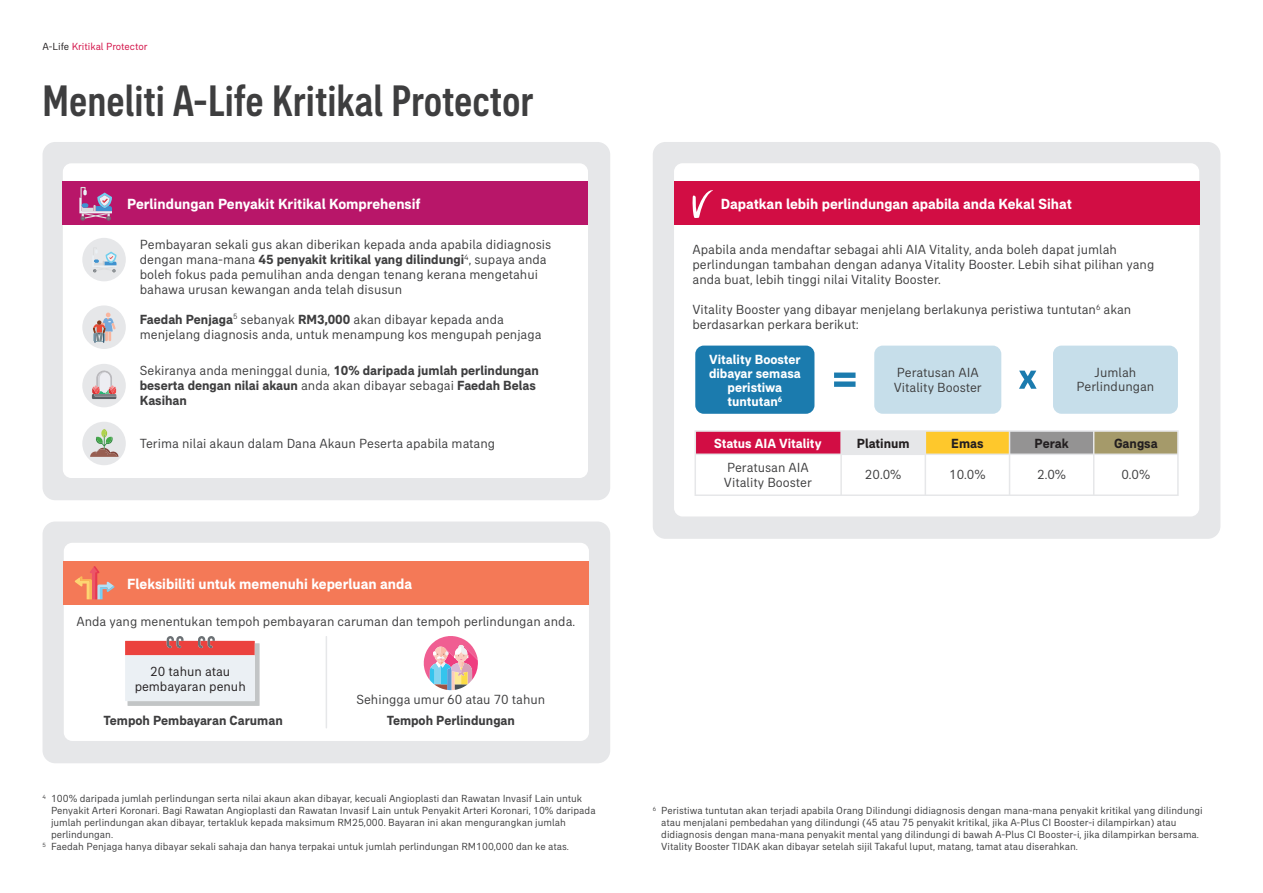
<style>
.page{position:relative;width:1263px;height:893px;background:#fff}
.page>*{position:absolute;margin:0;border:0;box-sizing:border-box;transform-origin:0 0}
.t1{font:500 condensed 45px "AIA Everest";color:#3e3e3f}
.t2{font:700 15px "AIA Everest";color:#fff}
.t3{font:13.5px/15px "AIA Everest";color:#3e3e3f}
.t4{font:700 13.5px/15px "AIA Everest";color:#3e3e3f}
.t5{font:700 13.5px/14.2px "AIA Everest";color:#fff;text-align:center}
.t6{font:13.5px/15px "AIA Everest";color:#231f20;text-align:center}
.t7{font:700 13.5px "AIA Everest";color:#231f20}
.t8{font:10.5px/12px "AIA Everest";color:#3e3e3f}
.t9{font:10.5px "AIA Everest";color:#d20d44}
.s1{color:#231f20}
.s2{font-weight:700}
.s3{font-weight:400}
</style>
<div class="page">
<div style="left:43px;top:142px;width:567px;height:358px;background:#e6e7e9;border-radius:13px"></div>
<div style="left:63px;top:163px;width:525px;height:315px;background:#fff;border-radius:9px"></div>
<div style="left:63px;top:182px;width:525px;height:43px;background:#b81669"></div>
<svg style="left:79px;top:187px;width:33px;height:34px"></svg>
<div style="left:43px;top:521px;width:567px;height:242px;background:#e6e7e9;border-radius:13px"></div>
<div style="left:64px;top:543px;width:525px;height:198px;background:#fff;border-radius:9px"></div>
<div style="left:64px;top:561px;width:525px;height:43px;background:#f47957"></div>
<div style="left:82px;top:238px;width:44px;height:43px;background:#e6e7e9;border-radius:50%"></div>
<div style="left:82px;top:305px;width:44px;height:44px;background:#e6e7e9;border-radius:50%"></div>
<div style="left:82px;top:364px;width:44px;height:43px;background:#e6e7e9;border-radius:50%"></div>
<div style="left:82px;top:422px;width:44px;height:43px;background:#e6e7e9;border-radius:50%"></div>
<svg style="left:125px;top:636px;width:135px;height:70px;background:#e6cacc"></svg>
<svg style="left:424px;top:636px;width:54px;height:54px"></svg>
<hr style="left:326px;top:637px;width:1px;height:91px;background:#e6e7e9">
<svg style="left:75px;top:566px;width:39px;height:33px"></svg>
<svg style="left:93px;top:313px;width:23px;height:30px"></svg>
<svg style="left:93px;top:250px;width:24px;height:23px"></svg>
<svg style="left:92px;top:370px;width:24px;height:29px"></svg>
<svg style="left:90px;top:429px;width:28px;height:28px"></svg>
<div style="left:653px;top:142px;width:567px;height:397px;background:#e6e7e9;border-radius:13px"></div>
<div style="left:674px;top:163px;width:525px;height:353px;background:#fff;border-radius:9px"></div>
<div style="left:674px;top:182px;width:525px;height:43px;background:#d20d44"></div>
<svg style="left:692px;top:190px;width:21px;height:28px"></svg>
<div style="left:695px;top:431px;width:146px;height:23px;background:#d20d44"></div>
<div style="left:841px;top:431px;width:84px;height:23px;background:#e6e7e9"></div>
<div style="left:925px;top:431px;width:84px;height:23px;background:#fec82c"></div>
<div style="left:1009px;top:431px;width:85px;height:23px;background:#949393"></div>
<div style="left:1094px;top:431px;width:84px;height:23px;background:#a59a6a"></div>
<hr style="left:840px;top:431px;width:2px;height:64px;background:#e6e7e9">
<hr style="left:924px;top:431px;width:2px;height:64px;background:#e6e7e9">
<hr style="left:1009px;top:431px;width:1px;height:64px;background:#e6e7e9">
<hr style="left:1093px;top:431px;width:1px;height:64px;background:#e6e7e9">
<hr style="left:695px;top:454px;width:483px;height:1px;background:#e6e7e9">
<div style="left:694px;top:430px;width:485px;height:66px;border:2px solid #e6e7e9"></div>
<div style="left:874px;top:346px;width:127px;height:68px;background:#c6deea;border-radius:9px"></div>
<div style="left:695px;top:346px;width:119px;height:68px;background:#1b7bae;border-radius:9px"></div>
<svg style="left:834px;top:373px;width:21px;height:14px"></svg>
<div style="left:1053px;top:346px;width:125px;height:68px;background:#c6deea;border-radius:9px"></div>
<svg style="left:1019px;top:371px;width:17px;height:18px"></svg>
<p class="t9" style="left:43px;top:40px;width:107px"><span class="s1">A-Life</span> Kritikal Protector</p>
<h1 class="t1" style="left:43px;top:75px;width:493px">Meneliti A-Life Kritikal Protector</h1>
<p class="t2" style="left:127px;top:195px;width:295px">Perlindungan Penyakit Kritikal Komprehensif</p>
<p class="t3" style="left:140px;top:237px;width:413px">Pembayaran sekali gus akan diberikan kepada anda apabila didiagnosis dengan mana-mana <span class="s2">45 penyakit kritikal yang dilindungi</span><sup>4</sup>, supaya anda boleh fokus pada pemulihan anda dengan tenang kerana mengetahui bahawa urusan kewangan anda telah disusun</p>
<p class="t3" style="left:140px;top:312px;width:403px"><span class="s2">Faedah Penjaga</span><sup>5</sup> sebanyak <span class="s2">RM3,000</span> akan dibayar kepada anda menjelang diagnosis anda, untuk menampung kos mengupah penjaga</p>
<p class="t4" style="left:140px;top:362px;width:401px"><span class="s3">Sekiranya anda meninggal dunia,</span> 10% daripada jumlah perlindungan beserta dengan nilai akaun <span class="s3">anda akan dibayar sebagai</span> Faedah Belas<br>Kasihan</p>
<p class="t3" style="left:140px;top:435px;width:357px">Terima nilai akaun dalam Dana Akaun Peserta apabila matang</p>
<p class="t2" style="left:127px;top:575px;width:287px">Fleksibiliti untuk memenuhi keperluan anda</p>
<p class="t3" style="left:76px;top:613px;width:500px">Anda yang menentukan tempoh pembayaran caruman dan tempoh perlindungan anda.</p>
<p class="t6" style="left:135px;top:663px;width:113px">20 tahun atau pembayaran penuh</p>
<p class="t3" style="left:356px;top:692px;width:190px">Sehingga umur 60 atau 70 tahun</p>
<p class="t4" style="left:104px;top:713px;width:181px">Tempoh Pembayaran Caruman</p>
<p class="t4" style="left:387px;top:713px;width:130px">Tempoh Perlindungan</p>
<p class="t8" style="left:43px;top:793px;width:541px"><sup>4</sup> 100% daripada jumlah perlindungan serta nilai akaun akan dibayar, kecuali Angioplasti dan Rawatan Invasif Lain untuk</p>
<p class="t8" style="left:51px;top:805px;width:546px">Penyakit Arteri Koronari. Bagi Rawatan Angioplasti dan Rawatan Invasif Lain untuk Penyakit Arteri Koronari, 10% daripada</p>
<p class="t8" style="left:51px;top:817px;width:516px">jumlah perlindungan akan dibayar, tertakluk kepada maksimum RM25,000. Bayaran ini akan mengurangkan jumlah</p>
<p class="t8" style="left:51px;top:829px;width:64px">perlindungan.</p>
<p class="t8" style="left:43px;top:841px;width:528px"><sup>5</sup> Faedah Penjaga hanya dibayar sekali sahaja dan hanya terpakai untuk jumlah perlindungan RM100,000 dan ke atas.</p>
<p class="t2" style="left:721px;top:195px;width:353px">Dapatkan lebih perlindungan apabila anda Kekal Sihat</p>
<p class="t3" style="left:692px;top:242px;width:463px">Apabila anda mendaftar sebagai ahli AIA Vitality, anda boleh dapat jumlah perlindungan tambahan dengan adanya Vitality Booster. Lebih sihat pilihan yang anda buat, lebih tinggi nilai Vitality Booster.</p>
<p class="t3" style="left:692px;top:302px;width:440px">Vitality Booster yang dibayar menjelang berlakunya peristiwa tuntutan<sup>6</sup> akan berdasarkan perkara berikut:</p>
<p class="t5" style="left:709px;top:352px;width:93px">Vitality Booster dibayar semasa peristiwa tuntutan<sup>6</sup></p>
<p class="t3" style="left:894px;top:365px;width:89px">Peratusan AIA<br>Vitality Booster</p>
<p class="t3" style="left:1076px;top:365px;width:79px;line-height:14.2px;text-align:center">Jumlah<br>Perlindungan</p>
<p class="t5" style="left:714px;top:436px;width:109px">Status AIA Vitality</p>
<p class="t7" style="left:857px;top:435px;width:54px">Platinum</p>
<p class="t7" style="left:951px;top:435px;width:34px">Emas</p>
<p class="t7" style="left:1035px;top:435px;width:35px">Perak</p>
<p class="t7" style="left:1114px;top:435px;width:45px">Gangsa</p>
<p class="t3" style="left:865px;top:467px;width:38px">20.0%</p>
<p class="t3" style="left:949px;top:467px;width:38px">10.0%</p>
<p class="t3" style="left:1037px;top:467px;width:30px">2.0%</p>
<p class="t3" style="left:1121px;top:467px;width:30px">0.0%</p>
<p class="t3" style="left:724px;top:459px;width:89px">Peratusan AIA<br>Vitality Booster</p>
<p class="t8" style="left:661px;top:805px;width:543px;text-indent:-8px"><sup>6</sup> Peristiwa tuntutan akan terjadi apabila Orang Dilindungi didiagnosis dengan mana-mana penyakit kritikal yang dilindungi atau menjalani pembedahan yang dilindungi (45 atau 75 penyakit kritikal, jika A-Plus CI Booster-i dilampirkan) atau didiagnosis dengan mana-mana penyakit mental yang dilindungi di bawah A-Plus CI Booster-i, jika dilampirkan bersama.<br>Vitality Booster TIDAK akan dibayar setelah sijil Takaful luput, matang, tamat atau diserahkan.</p>
</div>
